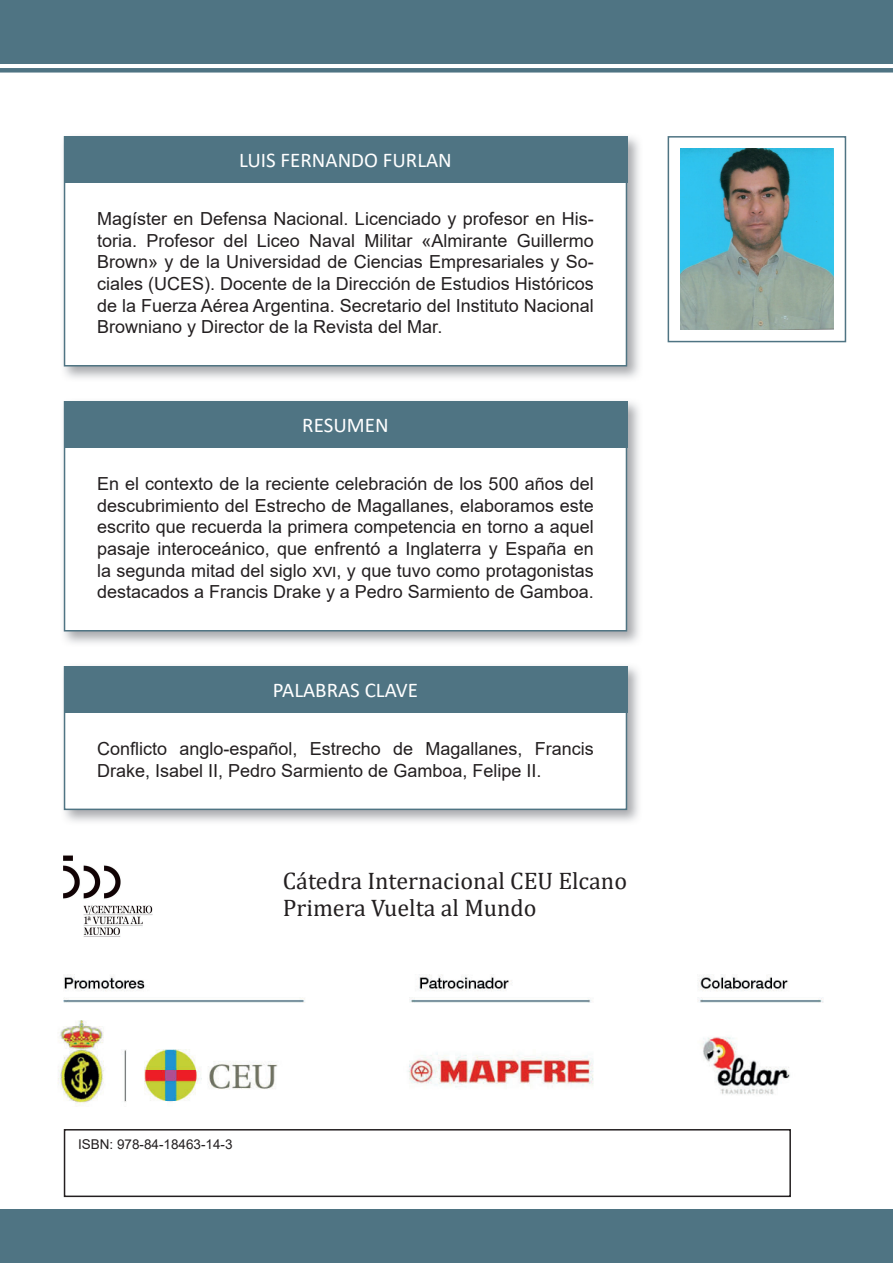
<style>
.page{position:relative;width:893px;height:1263px;background:#fff}
.page>*{position:absolute;margin:0;border:0;box-sizing:border-box;transform-origin:0 0}
.t1{font:24px/27px "Cambria";color:#231f20}
.t2{font:21px "Calibri";color:#fff}
.t3{font:18px/21.6px "Arial";color:#231f20;text-align:justify}
.t4{font:13.5px "Arial";color:#231f20}
</style>
<div class="page">
<img style="left:58px;top:974px;width:766px;height:132px">
<div style="left:0;top:0;width:893px;height:64px;background:#4f7483"></div>
<div style="left:0;top:68px;width:893px;height:5px;background:#4f7483"></div>
<div style="left:668px;top:136px;width:178px;height:206px;border:2px solid #4f7483"></div>
<div style="left:0;top:1210px;width:893px;height:53px;background:#4f7483"></div>
<img style="left:63px;top:855px;width:90px;height:82px">
<div style="left:64px;top:1129px;width:727px;height:68px;border:2px solid #231f20"></div>
<img style="left:63px;top:136px;width:576px;height:242px">
<div style="left:65px;top:137px;width:561px;height:229px;background:#fff"></div>
<div style="left:64px;top:136px;width:563px;height:230px;border:2px solid #4f7483"></div>
<div style="left:64px;top:136px;width:563px;height:47px;background:#4f7483"></div>
<img style="left:63px;top:401px;width:576px;height:242px">
<div style="left:65px;top:402px;width:561px;height:229px;background:#fff"></div>
<div style="left:64px;top:401px;width:563px;height:230px;border:2px solid #4f7483"></div>
<div style="left:64px;top:401px;width:563px;height:47px;background:#4f7483"></div>
<img style="left:63px;top:666px;width:576px;height:156px">
<div style="left:65px;top:667px;width:561px;height:142px;background:#fff"></div>
<div style="left:64px;top:666px;width:563px;height:144px;border:2px solid #4f7483"></div>
<div style="left:64px;top:666px;width:563px;height:47px;background:#4f7483"></div>
<img style="left:680px;top:149px;width:153px;height:181px">
<p class="t2" style="left:239px;top:146px;width:214px">LUIS FERNANDO FURLAN</p>
<p class="t3" style="left:97px;top:208px;width:498px">Magíster en Defensa Nacional. Licenciado y profesor en His&shy;toria. Profesor del Liceo Naval Militar «Almirante Guillermo Brown» y de la Universidad de Ciencias Empresariales y So&shy;ciales (UCES). Docente de la Dirección de Estudios Históricos de la Fuerza Aérea Argentina. Secretario del Instituto Nacional Browniano y Director de la Revista del Mar.</p>
<p class="t2" style="left:302px;top:411px;width:88px">RESUMEN</p>
<p class="t3" style="left:97px;top:473px;width:498px">En el contexto de la reciente celebración de los 500 años del descubrimiento del Estrecho de Magallanes, elaboramos este escrito que recuerda la primera competencia en torno a aquel pasaje interoceánico, que enfrentó a Inglaterra y España en la segunda mitad del siglo XVI, y que tuvo como protagonistas destacados a Francis Drake y a Pedro Sarmiento de Gamboa.</p>
<p class="t2" style="left:273px;top:676px;width:147px">PALABRAS CLAVE</p>
<p class="t3" style="left:97px;top:738px;width:498px">Conflicto anglo-español, Estrecho de Magallanes, Francis<br>Drake, Isabel II, Pedro Sarmiento de Gamboa, Felipe II.</p>
<h1 class="t1" style="left:283px;top:867px;width:346px">Cátedra Internacional CEU Elcano<br>Primera Vuelta al Mundo</h1>
<p class="t4" style="left:78px;top:1135px;width:156px">ISBN: 978-84-18463-14-3</p>
</div>
